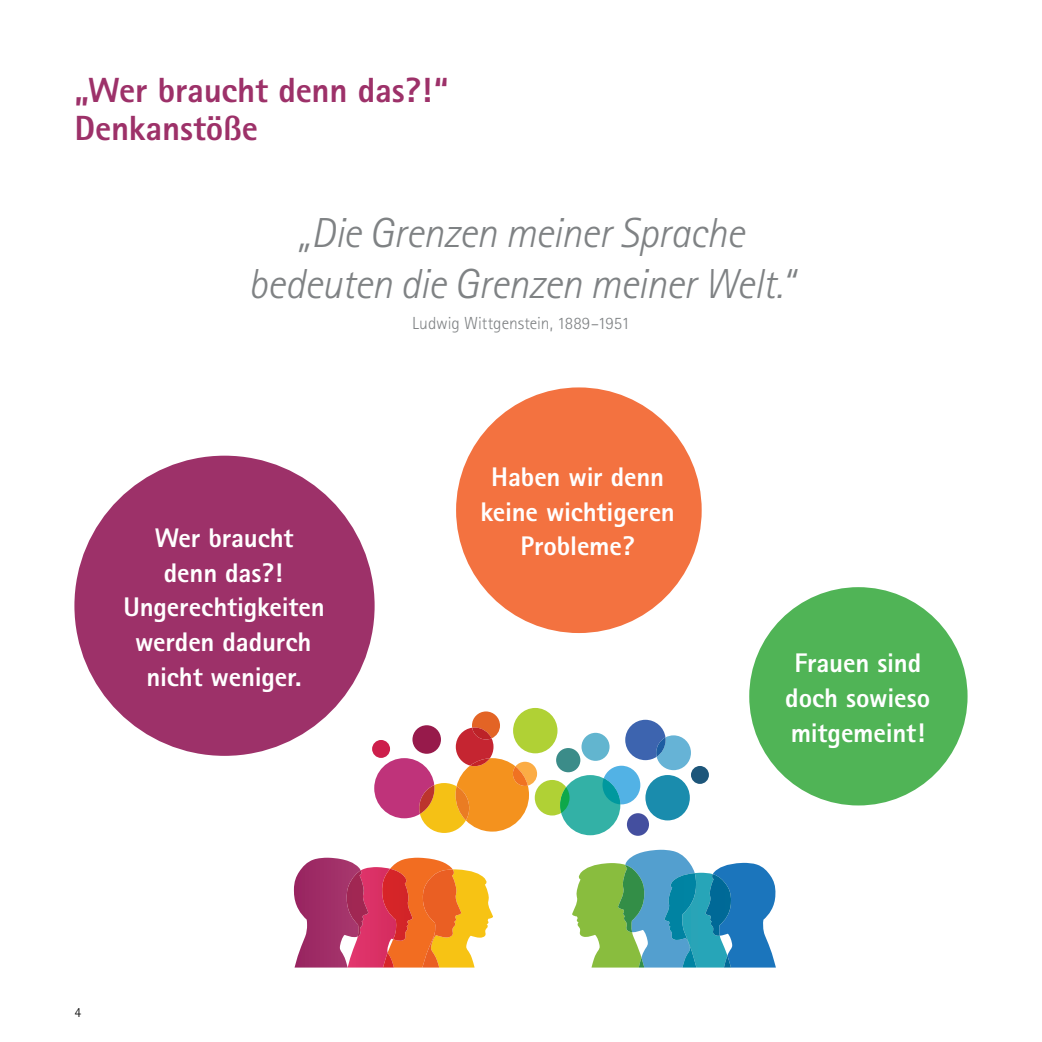
<style>
.page{position:relative;width:1042px;height:1042px;background:#fff}
.page>*{position:absolute;margin:0;border:0;box-sizing:border-box;transform-origin:0 0}
.t1{font:italic 300 42px/50.4px "Rotis Sans Serif";letter-spacing:-.015em;color:#7f8284;text-align:center}
.t2{font:800 35px/38.5px "Rotis Sans Serif";letter-spacing:-.005em;color:#9d3169}
.t3{font:800 26.95px/34.6px "Rotis Sans Serif";letter-spacing:-.005em;color:#fff;text-align:center}
.t4{font:300 17.5px "Rotis Sans Serif";letter-spacing:-.005em;color:#7f8284}
.t5{font:300 14px "Rotis Sans Serif";color:#000}
</style>
<div class="page">
<svg style="left:294px;top:857px;width:199px;height:110px"></svg>
<img style="left:346px;top:870px;width:22px;height:97px">
<svg style="left:572px;top:850px;width:204px;height:117px"></svg>
<div style="left:560px;top:775px;width:60px;height:60px;background:#33b1a6;border-radius:50%"></div>
<div style="left:556px;top:748px;width:24px;height:24px;background:#3b8c89;border-radius:50%"></div>
<div style="left:645px;top:775px;width:45px;height:45px;background:#1a8cad;border-radius:50%"></div>
<div style="left:513px;top:708px;width:44px;height:45px;background:#b0d135;border-radius:50%"></div>
<svg style="left:602px;top:720px;width:89px;height:84px"></svg>
<div style="left:627px;top:813px;width:22px;height:23px;background:#444f9f;border-radius:11px"></div>
<div style="left:581px;top:733px;width:28px;height:28px;background:#62b5cf;border-radius:50%"></div>
<div style="left:691px;top:766px;width:18px;height:18px;background:#1d567a;border-radius:50%"></div>
<svg style="left:372px;top:740px;width:18px;height:18px"></svg>
<svg style="left:374px;top:711px;width:195px;height:122px"></svg>
<div style="left:74px;top:456px;width:301px;height:300px;background:#9d3169;border-radius:50%"></div>
<div style="left:456px;top:387px;width:246px;height:246px;background:#f37240;border-radius:50%"></div>
<div style="left:749px;top:587px;width:218px;height:218px;background:#50b456;border-radius:50%"></div>
<p class="t2" style="left:74px;top:70px;width:376px">„Wer braucht denn das?!“<br>Denkanstöße</p>
<h1 class="t1" style="left:248px;top:208px;width:548px">„Die Grenzen meiner Sprache bedeuten die Grenzen meiner Welt.“</h1>
<p class="t4" style="left:412px;top:313px;width:219px">Ludwig Wittgenstein, 1889–1951</p>
<p class="t3" style="left:123px;top:520px;width:203px">Wer braucht<br>denn das?!<br>Ungerechtig keiten werden dadurch nicht weniger</p>
<p class="t5" style="left:74px;top:1004px;width:8px">4</p>
<p class="t3" style="left:480px;top:459px;width:196px">Haben wir denn keine wichtigeren<br>Probleme?</p>
<p class="t3" style="left:785px;top:645px;width:146px">Frauen sind doch sowieso mitgemeint!</p>
</div>
